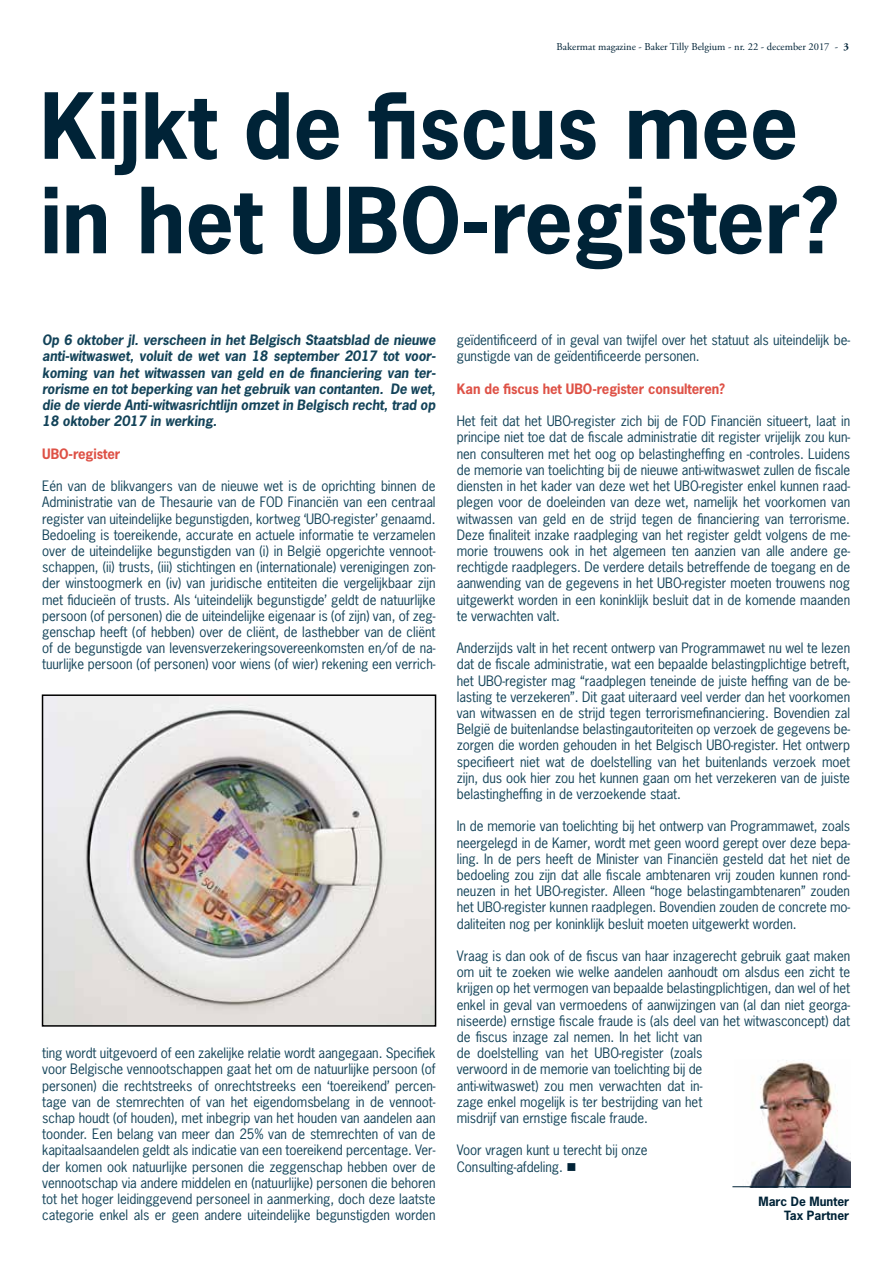
<style>
.page{position:relative;width:893px;height:1263px;background:#fff}
.page>*{position:absolute;margin:0;border:0;box-sizing:border-box;transform-origin:0 0}
.t1{font:700 85.5px/94.5px "News Gothic Std";color:#002337}
.t2{font:13.5px/16.2px "News Gothic Std";letter-spacing:-.005em;color:#134359;text-align:justify}
.t3{font:italic 700 13.5px/16.2px "News Gothic Std";letter-spacing:-.005em;color:#134359;text-align:justify}
.t4{font:700 13.5px "News Gothic Std";letter-spacing:-.005em;color:#de5146}
.t5{font:700 12px/14.4px "News Gothic Std";color:#002337;text-align:right}
.t6{font:10.5px "Adobe Garamond Pro";color:#002337}
.s1{font-weight:700}
.s2{color:#002337}
</style>
<div class="page">
<img style="left:45px;top:697px;width:388px;height:327px">
<div style="left:42px;top:694px;width:394px;height:333px;border:2px solid #000"></div>
<img style="left:749px;top:1060px;width:101px;height:126px">
<hr style="left:732px;top:1186px;width:118px;height:1px;background:#002337">
<p class="t6" style="left:557px;top:40px;width:294px">Bakermat magazine - Baker Tilly Belgium - nr. 22 - december 2017 - <span class="s1">3</span></p>
<h1 class="t1" style="left:40px;top:78px;width:800px">Kijkt de fiscus mee in het UBO-register?</h1>
<p class="t3" style="left:42px;top:332px;width:395px">Op 6 oktober jl. verscheen in het Belgisch Staatsblad de nieuwe anti-witwaswet, voluit de wet van 18 september 2017 tot voor&shy;koming van het witwassen van geld en de financiering van ter&shy;rorisme en tot beperking van het gebruik van contanten. De wet, die de vierde Anti-witwasrichtlijn omzet in Belgisch recht, trad op 18 oktober 2017 in werking.</p>
<p class="t4" style="left:42px;top:445px;width:80px">UBO-register</p>
<p class="t2" style="left:42px;top:478px;width:395px">Eén van de blikvangers van de nieuwe wet is de oprichting binnen de Administratie van de Thesaurie van de FOD Financiën van een centraal register van uiteindelijke begunstigden, kortweg ‘UBO-register’ genaamd.<br>Bedoeling is toereikende, accurate en actuele informatie te verzamelen over de uiteindelijke begunstigden van (i) in België opgerichte vennoot&shy;schappen, (ii) trusts, (iii) stichtingen en (internationale) verenigingen zon&shy;der winstoogmerk en (iv) van juridische entiteiten die vergelijkbaar zijn met fiducieën of trusts. Als ‘uiteindelijk begunstigde’ geldt de natuurlijke persoon (of personen) die de uiteindelijke eigenaar is (of zijn) van, of zeg&shy;genschap heeft (of hebben) over de cliënt, de lasthebber van de cliënt of de begunstigde van levensverzekeringsovereenkomsten en/of de na&shy;tuurlijke persoon (of personen) voor wiens (of wier) rekening een verrich-</p>
<p class="t2" style="left:42px;top:1045px;width:395px">ting wordt uitgevoerd of een zakelijke relatie wordt aangegaan. Specifiek voor Belgische vennootschappen gaat het om de natuurlijke persoon (of personen) die rechtstreeks of onrechtstreeks een ‘toereikend’ percen&shy;tage van de stemrechten of van het eigendomsbelang in de vennoot&shy;schap houdt (of houden), met inbegrip van het houden van aandelen aan toonder. Een belang van meer dan 25% van de stemrechten of van de kapitaalsaandelen geldt als indicatie van een toereikend percentage. Ver&shy;der komen ook natuurlijke personen die zeggenschap hebben over de vennootschap via andere middelen en (natuurlijke) personen die behoren tot het hoger leidinggevend personeel in aanmerking, doch deze laatste categorie enkel als er geen andere uiteindelijke begunstigden worden</p>
<p class="t2" style="left:457px;top:332px;width:395px">geïdentificeerd of in geval van twijfel over het statuut als uiteindelijk be&shy;gunstigde van de geïdentificeerde personen.</p>
<p class="t4" style="left:457px;top:380px;width:270px">Kan de fiscus het UBO-register consulteren?</p>
<p class="t2" style="left:457px;top:413px;width:395px">Het feit dat het UBO-register zich bij de FOD Financiën situeert, laat in principe niet toe dat de fiscale administratie dit register vrijelijk zou kun&shy;nen consulteren met het oog op belastingheffing en -controles. Luidens de memorie van toelichting bij de nieuwe anti-witwaswet zullen de fiscale diensten in het kader van deze wet het UBO-register enkel kunnen raad&shy;plegen voor de doeleinden van deze wet, namelijk het voorkomen van witwassen van geld en de strijd tegen de financiering van terrorisme.<br>Deze finaliteit inzake raadpleging van het register geldt volgens de me&shy;morie trouwens ook in het algemeen ten aanzien van alle andere ge&shy;rechtigde raadplegers. De verdere details betreffende de toegang en de aanwending van de gegevens in het UBO-register moeten trouwens nog uitgewerkt worden in een koninklijk besluit dat in de komende maanden te verwachten valt.</p>
<p class="t2" style="left:457px;top:640px;width:395px">Anderzijds valt in het recent ontwerp van Programmawet nu wel te lezen dat de fiscale administratie, wat een bepaalde belastingplichtige betreft, het UBO-register mag “raadplegen teneinde de juiste heffing van de be&shy;lasting te verzekeren”. Dit gaat uiteraard veel verder dan het voorkomen van witwassen en de strijd tegen terrorismefinanciering. Bovendien zal België de buitenlandse belastingautoriteiten op verzoek de gegevens be&shy;zorgen die worden gehouden in het Belgisch UBO-register. Het ontwerp specifieert niet wat de doelstelling van het buitenlands verzoek moet zijn, dus ook hier zou het kunnen gaan om het verzekeren van de juiste belastingheffing in de verzoekende staat.</p>
<p class="t2" style="left:457px;top:818px;width:395px">In de memorie van toelichting bij het ontwerp van Programmawet, zoals neergelegd in de Kamer, wordt met geen woord gerept over deze bepa&shy;ling. In de pers heeft de Minister van Financiën gesteld dat het niet de bedoeling zou zijn dat alle fiscale ambtenaren vrij zouden kunnen rond&shy;neuzen in het UBO-register. Alleen “hoge belastingambtenaren” zouden het UBO-register kunnen raadplegen. Bovendien zouden de concrete mo&shy;daliteiten nog per koninklijk besluit moeten uitgewerkt worden.</p>
<p class="t2" style="left:457px;top:948px;width:395px;text-align:left">Vraag is dan ook of de fiscus van haar inzagerecht gebruik gaat maken om uit te zoeken wie welke aandelen aanhoudt om alsdus een zicht te krijgen op het vermogen van bepaalde belastingplichtigen, dan wel of het enkel in geval van vermoedens of aanwijzingen van (al dan niet georga&shy;niseerde) ernstige fiscale fraude is (als deel van het witwasconcept) dat de fiscus inzage zal nemen. In het licht van<br>de doelstelling van het UBO-register (zoals<br>verwoord in de memorie van toelichting bij de<br>anti-witwaswet) zou men verwachten dat in-<br>zage enkel mogelijk is ter bestrijding van het<br>misdrijf van ernstige fiscale fraude.</p>
<p class="t2" style="left:457px;top:1142px;width:192px">Voor vragen kunt u terecht bij onze<br>Consulting-afdeling. <span class="s2">■</span></p>
<p class="t5" style="left:758px;top:1194px;width:92px">Marc De Munter<br>Tax Partner</p>
</div>
